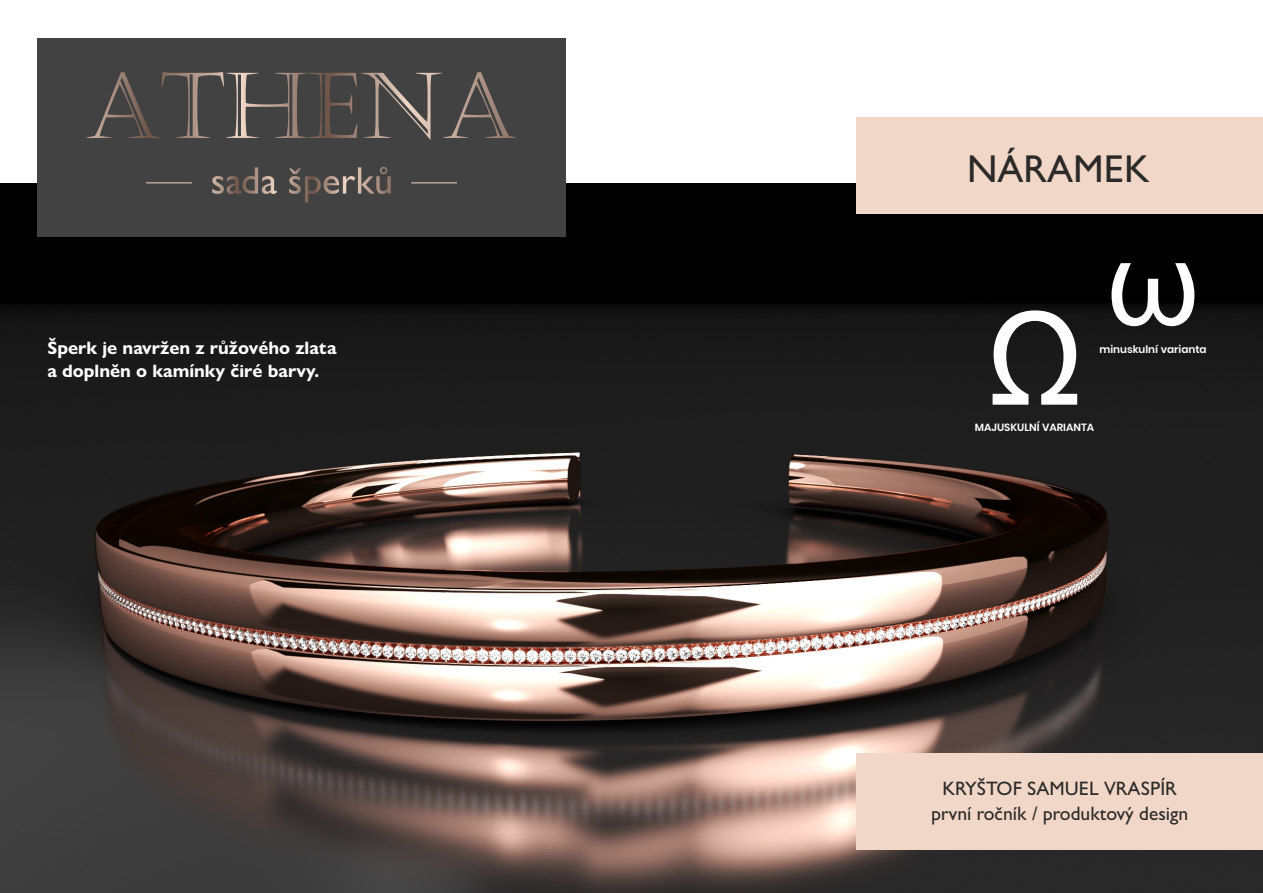
<style>
.page{position:relative;width:1263px;height:893px;background:#fff}
.page>*{position:absolute;margin:0;border:0;box-sizing:border-box;transform-origin:0 0}
.t1{font:129.45px "Arial";color:#fefefe}
.t2{font:118.95px "Arial";color:#fefefe}
.t3{font:39px "Gill Sans Nova";color:#2b2a29}
.t4{font:19.5px/25.3px "Gill Sans Nova";color:#2b2a29;text-align:center}
.t5{font:700 18px/23.4px "Gill Sans Nova";color:#fefefe}
.t6{font:600 10.5px "Poppins";color:#fefefe}
</style>
<div class="page">
<img style="left:0;top:183px;width:1263px;height:710px">
<div style="left:38px;top:38px;width:527px;height:199px;background:#434242"></div>
<svg style="left:86px;top:72px;width:431px;height:68px"></svg>
<svg style="left:212px;top:166px;width:179px;height:37px"></svg>
<hr style="left:146px;top:182px;width:46px;height:1px;background:#f1d7c7">
<hr style="left:411px;top:182px;width:46px;height:1px;background:#f1d7c7">
<div style="left:857px;top:753px;width:406px;height:96px;background:#f1d7c7"></div>
<div style="left:857px;top:117px;width:406px;height:96px;background:#f1d7c7"></div>
<p class="t5" style="left:47px;top:338px;width:291px">Šperk je navržen z růžového zlata a doplněn o kamínky čiré barvy.</p>
<h3 class="t3" style="left:967px;top:156px;width:184px">NÁRAMEK</h3>
<h1 class="t1" style="left:986px;top:310px;width:98px">Ω</h1>
<h2 class="t2" style="left:1106px;top:238px;width:94px">ω</h2>
<p class="t6" style="left:1099px;top:342px;width:109px">minuskulní varianta</p>
<p class="t6" style="left:975px;top:420px;width:121px">MAJUSKULNÍ VARIANTA</p>
<p class="t4" style="left:931px;top:778px;width:259px">KRYŠTOF SAMUEL VRASPÍR první ročník / produktový design</p>
</div>
